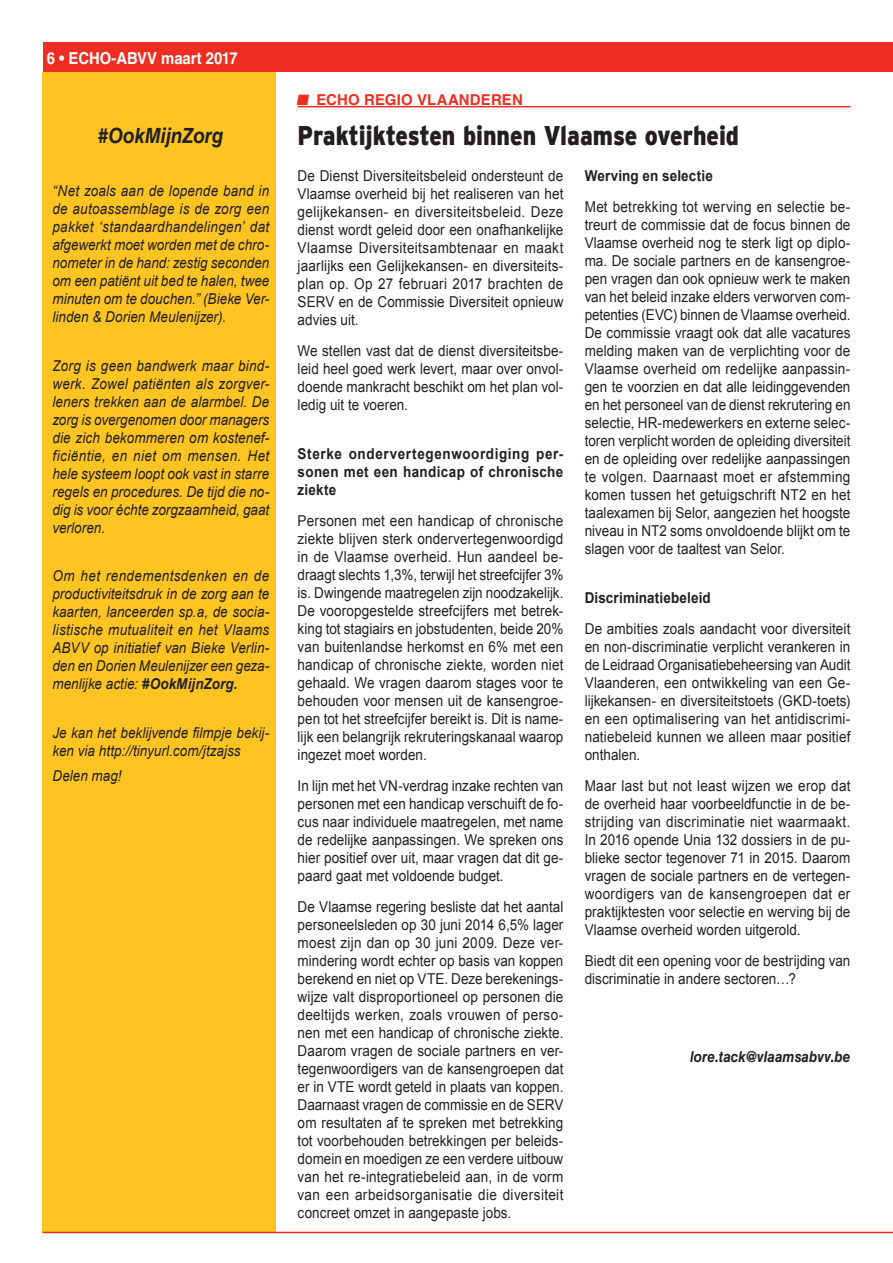
<style>
.page{position:relative;width:893px;height:1263px;background:#fff}
.page>*{position:absolute;margin:0;border:0;box-sizing:border-box;transform-origin:0 0}
.TITEL_18_20{font:900 27px "Interstate";color:#231f20;scale:.85 1}
.KADERTEKST_10_12{font:italic 700 21px "Helvetica LT Std";letter-spacing:-.005em;color:#231f20;scale:.9 1}
.t1{font:700 16.5px "Helvetica LT Std";color:#fff;scale:.9 1}
.BODY_ECHO_10_12{font:15px/18px "Arial";letter-spacing:.005em;color:#231f20;text-align:justify;scale:.9 1}
.KADERTEKST_10_12-2{font:italic 15px/18px "Arial";color:#231f20;text-align:justify;scale:.9 1}
.BODY_ECHO_10_12-2{font:700 15px/18px "Arial";letter-spacing:.02em;color:#231f20;text-align:justify;scale:.9 1}
.BODY_ECHO_10_12-3{font:italic 700 15px "Helvetica LT Std";color:#231f20;scale:.9 1}
.t2{font:700 15px "Helvetica LT Std";letter-spacing:.01em;color:#ee2e22}
.s1{font-weight:700}
</style>
<div class="page">
<div style="left:43px;top:43px;width:850px;height:29px;background:#ee2e22"></div>
<div style="left:43px;top:72px;width:233px;height:1161px;background:#fec422"></div>
<hr style="left:43px;top:1232px;width:850px;height:1px;background:#ee2e22">
<hr style="left:298px;top:106px;width:552px;height:1px;background:#ee2e22">
<p class="t1" style="left:47px;top:48px;width:214px">6 • ECHO-ABVV maart 2017</p>
<p class="KADERTEKST_10_12" style="left:98px;top:122px;width:141px">#OokMijnZorg</p>
<p class="KADERTEKST_10_12-2" style="left:52px;top:182px;width:242px">“Net zoals aan de lopende band in de autoassemblage is de zorg een pakket ‘standaardhandelingen’ dat afgewerkt moet worden met de chro&shy;nometer in de hand: zestig seconden om een patiënt uit bed te halen, twee minuten om te douchen.” (Bieke Ver&shy;linden &amp; Dorien Meulenijzer).</p>
<p class="KADERTEKST_10_12-2" style="left:52px;top:357px;width:242px">Zorg is geen bandwerk maar bind&shy;werk. Zowel patiënten als zorgver&shy;leners trekken aan de alarmbel. De zorg is overgenomen door managers die zich bekommeren om kostenef&shy;ficiëntie, en niet om mensen. Het hele systeem loopt ook vast in starre regels en procedures. De tijd die no&shy;dig is voor échte zorgzaamheid, gaat verloren.</p>
<p class="KADERTEKST_10_12-2" style="left:52px;top:567px;width:242px">Om het rendementsdenken en de productiviteitsdruk in de zorg aan te kaarten, lanceerden sp.a, de socia&shy;listische mutualiteit en het Vlaams ABVV op initiatief van Bieke Verlin&shy;den en Dorien Meulenijzer een geza&shy;menlijke actie: <span class="s1">#OokMijnZorg.</span></p>
<p class="KADERTEKST_10_12-2" style="left:52px;top:724px;width:242px">Je kan het beklijvende filmpje bekij&shy;ken via http://tinyurl.com/jtzajss</p>
<p class="KADERTEKST_10_12-2" style="left:52px;top:766px;width:78px">Delen mag!</p>
<p class="t2" style="left:297px;top:90px;width:228px">■ ECHO REGIO VLAANDEREN</p>
<p class="TITEL_18_20" style="left:298px;top:120px;width:521px">Praktijktesten binnen Vlaamse overheid</p>
<p class="BODY_ECHO_10_12" style="left:298px;top:167px;width:297px">De Dienst Diversiteitsbeleid ondersteunt de Vlaamse overheid bij het realiseren van het gelijkekansen- en diversiteitsbeleid. Deze dienst wordt geleid door een onafhankelijke Vlaamse Diversiteitsambtenaar en maakt jaarlijks een Gelijkekansen- en diversiteits&shy;plan op. Op 27 februari 2017 brachten de SERV en de Commissie Diversiteit opnieuw advies uit.</p>
<p class="BODY_ECHO_10_12" style="left:298px;top:342px;width:297px">We stellen vast dat de dienst diversiteitsbe&shy;leid heel goed werk levert, maar over onvol&shy;doende mankracht beschikt om het plan vol&shy;ledig uit te voeren.</p>
<p class="BODY_ECHO_10_12-2" style="left:298px;top:445px;width:297px">Sterke ondervertegenwoordiging per&shy;sonen met een handicap of chronische ziekte</p>
<p class="BODY_ECHO_10_12" style="left:298px;top:512px;width:297px">Personen met een handicap of chronische ziekte blijven sterk ondervertegenwoordigd in de Vlaamse overheid. Hun aandeel be&shy;draagt slechts 1,3%, terwijl het streefcijfer 3% is. Dwingende maatregelen zijn noodzakelijk.<br>De vooropgestelde streefcijfers met betrek&shy;king tot stagiairs en jobstudenten, beide 20% van buitenlandse herkomst en 6% met een handicap of chronische ziekte, worden niet gehaald. We vragen daarom stages voor te behouden voor mensen uit de kansengroe&shy;pen tot het streefcijfer bereikt is. Dit is name&shy;lijk een belangrijk rekruteringskanaal waarop ingezet moet worden.</p>
<p class="BODY_ECHO_10_12" style="left:298px;top:777px;width:297px">In lijn met het VN-verdrag inzake rechten van personen met een handicap verschuift de fo&shy;cus naar individuele maatregelen, met name de redelijke aanpassingen. We spreken ons hier positief over uit, maar vragen dat dit ge&shy;paard gaat met voldoende budget.</p>
<p class="BODY_ECHO_10_12" style="left:298px;top:897px;width:297px">De Vlaamse regering besliste dat het aantal personeelsleden op 30 juni 2014 6,5% lager moest zijn dan op 30 juni 2009. Deze ver&shy;mindering wordt echter op basis van koppen berekend en niet op VTE. Deze berekenings&shy;wijze valt disproportioneel op personen die deeltijds werken, zoals vrouwen of perso&shy;nen met een handicap of chronische ziekte.<br>Daarom vragen de sociale partners en ver&shy;tegenwoordigers van de kansengroepen dat er in VTE wordt geteld in plaats van koppen.<br>Daarnaast vragen de commissie en de SERV om resultaten af te spreken met betrekking tot voorbehouden betrekkingen per beleids&shy;domein en moedigen ze een verdere uitbouw van het re-integratiebeleid aan, in de vorm van een arbeidsorganisatie die diversiteit concreet omzet in aangepaste jobs.</p>
<p class="BODY_ECHO_10_12-2" style="left:585px;top:167px;width:144px">Werving en selectie</p>
<p class="BODY_ECHO_10_12" style="left:585px;top:198px;width:297px">Met betrekking tot werving en selectie be&shy;treurt de commissie dat de focus binnen de Vlaamse overheid nog te sterk ligt op diplo&shy;ma. De sociale partners en de kansengroe&shy;pen vragen dan ook opnieuw werk te maken van het beleid inzake elders verworven com&shy;petenties (EVC) binnen de Vlaamse overheid.<br>De commissie vraagt ook dat alle vacatures melding maken van de verplichting voor de Vlaamse overheid om redelijke aanpassin&shy;gen te voorzien en dat alle leidinggevenden en het personeel van de dienst rekrutering en selectie, HR-medewerkers en externe selec&shy;toren verplicht worden de opleiding diversiteit en de opleiding over redelijke aanpassingen te volgen. Daarnaast moet er afstemming komen tussen het getuigschrift NT2 en het taalexamen bij Selor, aangezien het hoogste niveau in NT2 soms onvoldoende blijkt om te slagen voor de taaltest van Selor.</p>
<p class="BODY_ECHO_10_12-2" style="left:585px;top:589px;width:142px">Discriminatiebeleid</p>
<p class="BODY_ECHO_10_12" style="left:585px;top:620px;width:297px">De ambities zoals aandacht voor diversiteit en non-discriminatie verplicht verankeren in de Leidraad Organisatiebeheersing van Audit Vlaanderen, een ontwikkeling van een Ge&shy;lijkekansen- en diversiteitstoets (GKD-toets) en een optimalisering van het antidiscrimi&shy;natiebeleid kunnen we alleen maar positief onthalen.</p>
<p class="BODY_ECHO_10_12" style="left:585px;top:777px;width:297px">Maar last but not least wijzen we erop dat de overheid haar voorbeeldfunctie in de be&shy;strijding van discriminatie niet waarmaakt.<br>In 2016 opende Unia 132 dossiers in de pu&shy;blieke sector tegenover 71 in 2015. Daarom vragen de sociale partners en de vertegen&shy;woordigers van de kansengroepen dat er praktijktesten voor selectie en werving bij de Vlaamse overheid worden uitgerold.</p>
<p class="BODY_ECHO_10_12" style="left:585px;top:951px;width:297px">Biedt dit een opening voor de bestrijding van discriminatie in andere sectoren…?</p>
<p class="BODY_ECHO_10_12-3" style="left:690px;top:1047px;width:180px">lore.tack@vlaamsabvv.be</p>
</div>
